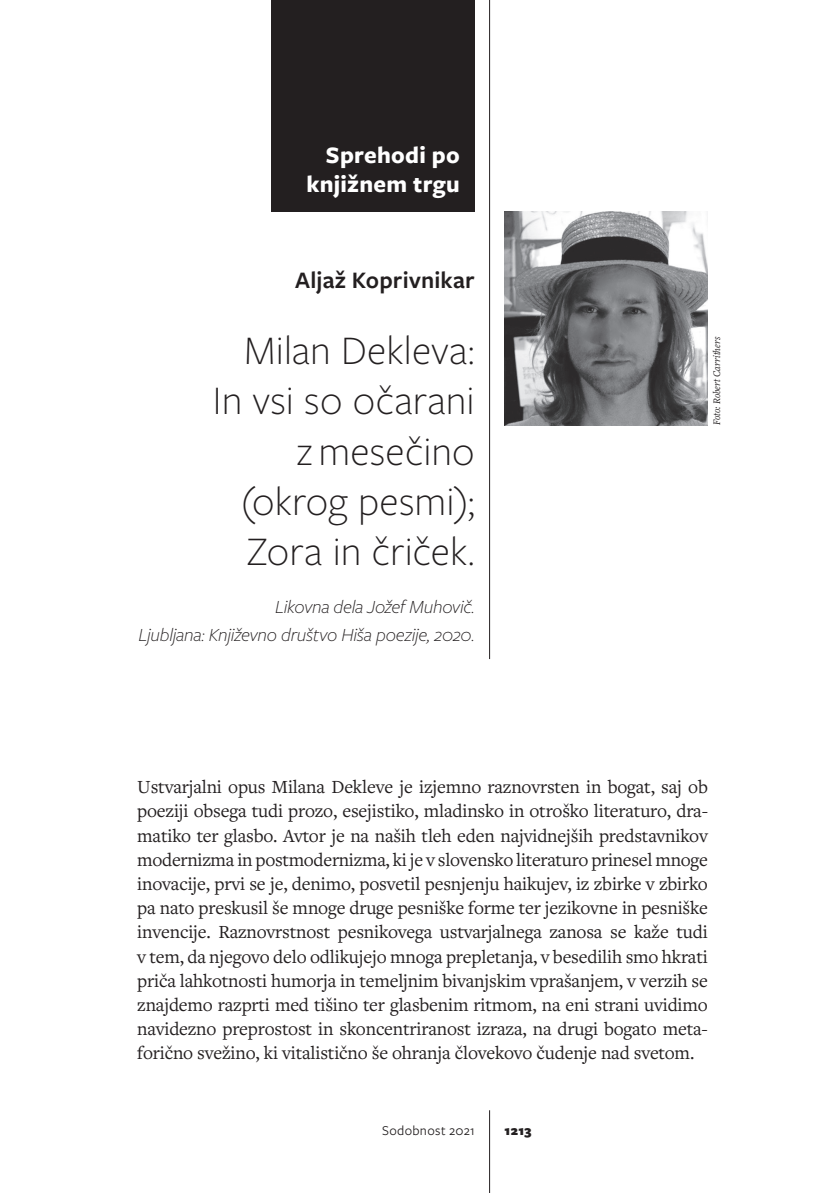
<style>
.page{position:relative;width:821px;height:1193px;background:#fff}
.page>*{position:absolute;margin:0;border:0;box-sizing:border-box;transform-origin:0 0}
.t1{font:300 42px/50.4px "Freight Sans Pro";letter-spacing:.005em;color:#231f20;text-align:right}
.t2{font:700 24.5px/29.4px "Freight Sans Pro";letter-spacing:.01em;color:#fff;text-align:right}
.t3{font:600 24.5px "Freight Sans Pro";letter-spacing:.01em;color:#231f20}
.t4{font:19.25px/24.2px "Freight Text Pro";letter-spacing:-.01em;color:#231f20;text-align:justify}
.t5{font:italic 300 19.25px/28px "Freight Sans Pro";letter-spacing:-.015em;color:#231f20;text-align:right}
.t6{font:14px "Freight Sans Pro";letter-spacing:.025em;color:#231f20}
.t7{font:900 14px "Freight Sans Pro";color:#231f20}
.t8{font:italic 10.5px "Freight Text Pro";color:#231f20;scale:.95 1}
</style>
<div class="page">
<img style="left:504px;top:212px;width:204px;height:213px">
<hr style="left:489px;top:1110px;width:1px;height:82px;background:#231f20">
<hr style="left:489px;top:0;width:1px;height:659px;background:#231f20">
<div style="left:271px;top:0;width:204px;height:212px;background:#231f20"></div>
<p class="t2" style="left:306px;top:139px;width:155px">Sprehodi po knjižnem trgu</p>
<p class="t3" style="left:295px;top:264px;width:181px">Aljaž Koprivnikar</p>
<h1 class="t1" style="left:213px;top:323px;width:263px">Milan Dekleva:<br>In vsi so očarani z mesečino (okrog pesmi);<br>Zora in čriček.</h1>
<p class="t5" style="left:138px;top:592px;width:338px">Likovna dela Jožef Muhovič.<br>Ljubljana: Književno društvo Hiša poezije, 2020.</p>
<p class="t8" style="left:710px;top:425px;width:95px;rotate:-90deg">Foto: Robert Carrithers</p>
<p class="t4" style="left:137px;top:774px;width:572px">Ustvarjalni opus Milana Dekleve je izjemno raznovrsten in bogat, saj ob poeziji obsega tudi prozo, esejistiko, mladinsko in otroško literaturo, dra&shy;matiko ter glasbo. Avtor je na naših tleh eden najvidnejših predstavnikov modernizma in postmodernizma, ki je v slovensko literaturo prinesel mnoge inovacije, prvi se je, denimo, posvetil pesnjenju haikujev, iz zbirke v zbirko pa nato preskusil še mnoge druge pesniške forme ter jezikovne in pesniške invencije. Raznovrstnost pesnikovega ustvarjalnega zanosa se kaže tudi v tem, da njegovo delo odlikujejo mnoga prepletanja, v besedilih smo hkrati priča lahkotnosti humorja in temeljnim bivanjskim vprašanjem, v verzih se znajdemo razprti med tišino ter glasbenim ritmom, na eni strani uvidimo navidezno preprostost in skoncentriranost izraza, na drugi bogato meta&shy;forično svežino, ki vitalistično še ohranja človekovo čudenje nad svetom.</p>
<p class="t6" style="left:382px;top:1120px;width:94px">Sodobnost 2021</p>
<p class="t7" style="left:504px;top:1120px;width:29px">1213</p>
</div>
